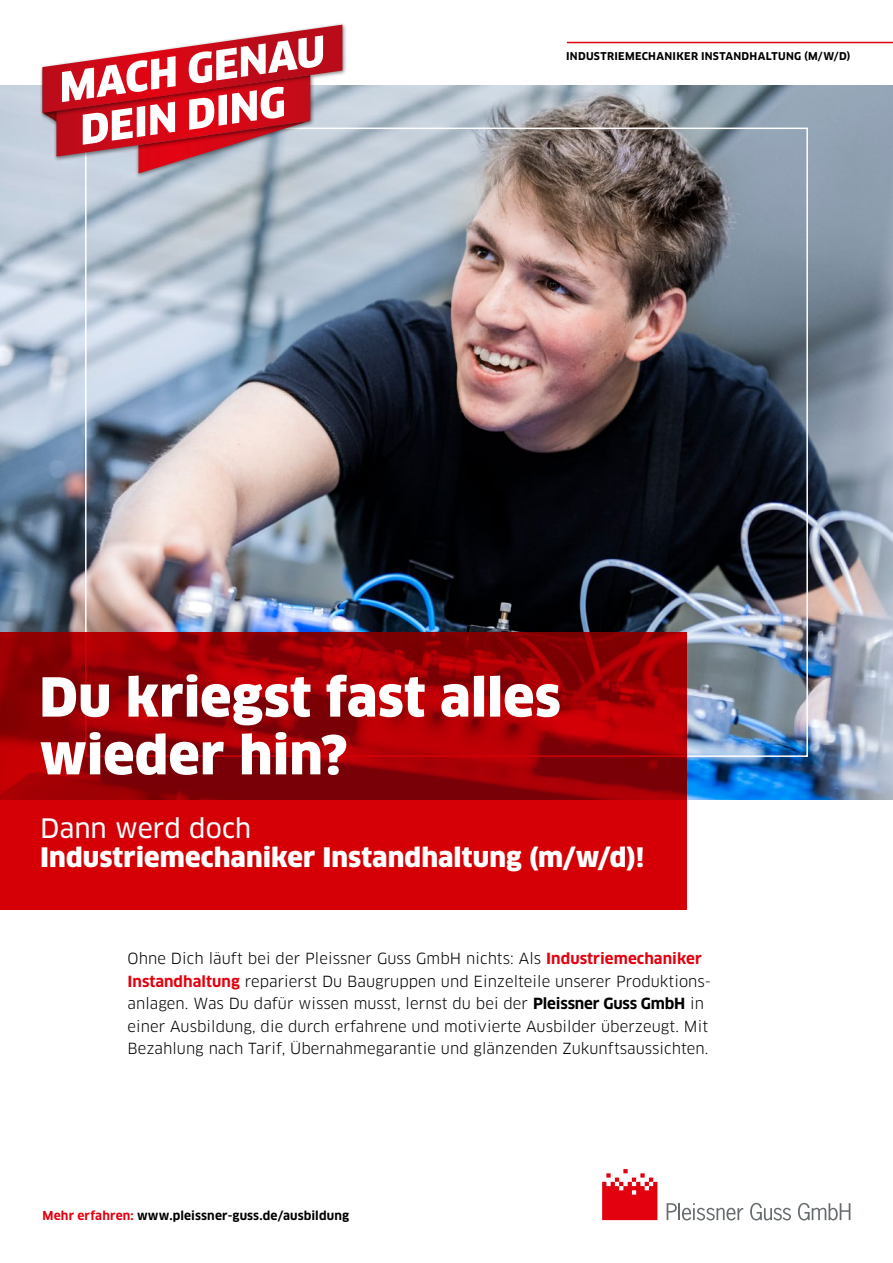
<style>
.page{position:relative;width:893px;height:1263px;background:#fff}
.page>*{position:absolute;margin:0;border:0;box-sizing:border-box;transform-origin:0 0}
.t1{font:900 52.5px/57.8px "Clan OT";color:#fff}
.t2{font:900 26.25px "Clan OT";letter-spacing:.005em;color:#fff}
.t3{font:26.25px "Clan OT News";color:#fff}
.t4{font:15px/22.5px "Clan OT";letter-spacing:.005em;color:#000}
.t5{font:700 12px "Clan OT";letter-spacing:.01em;color:#000}
.t6{font:700 10.5px "Clan OT";letter-spacing:.03em;color:#000}
.s1{font-weight:700;color:#e3000f}
.s2{font-weight:700}
.s3{color:#e3000f}
</style>
<div class="page">
<img style="left:0;top:85px;width:893px;height:714px">
<hr style="left:567px;top:42px;width:326px;height:1px;background:#e3000f">
<div style="left:136px;top:119px;width:178px;height:60px;background:#000;opacity:.5"></div>
<div style="left:40px;top:23px;width:308px;height:96px;background:#000;opacity:.5"></div>
<svg style="left:43px;top:25px;width:299px;height:148px"></svg>
<svg style="left:0;top:633px;width:687px;height:277px;background:#b10005"></svg>
<svg style="left:667px;top:1203px;width:76px;height:17px"></svg>
<svg style="left:750px;top:1203px;width:41px;height:17px"></svg>
<svg style="left:798px;top:1203px;width:52px;height:17px"></svg>
<svg style="left:602px;top:1169px;width:55px;height:51px"></svg>
<p class="t6" style="left:566px;top:50px;width:286px">INDUSTRIEMECHANIKER INSTANDHALTUNG (M/W/D)</p>
<h1 class="t1" style="left:40px;top:669px;width:523px">Du kriegst fast alles wieder hin?</h1>
<h2 class="t3" style="left:40px;top:812px;width:213px">Dann werd doch</h2>
<h2 class="t2" style="left:40px;top:841px;width:605px">Industriemechaniker Instandhaltung (m/w/d)!</h2>
<p class="t4" style="left:128px;top:947px;width:585px">Ohne Dich läuft bei der Pleissner Guss GmbH nichts: Als <span class="s1">Industriemechaniker Instandhaltung</span> reparierst Du Baugruppen und Einzelteile unserer Produktions&shy;anlagen. Was Du dafür wissen musst, lernst du bei der <span class="s2">Pleissner Guss GmbH</span> in einer Ausbildung, die durch erfahrene und motivierte Ausbilder überzeugt. Mit Bezahlung nach Tarif, Übernahmegarantie und glänzenden Zukunftsaussichten.</p>
<p class="t5" style="left:43px;top:1209px;width:308px"><span class="s3">Mehr erfahren:</span> www.pleissner-guss.de/ausbildung</p>
</div>
